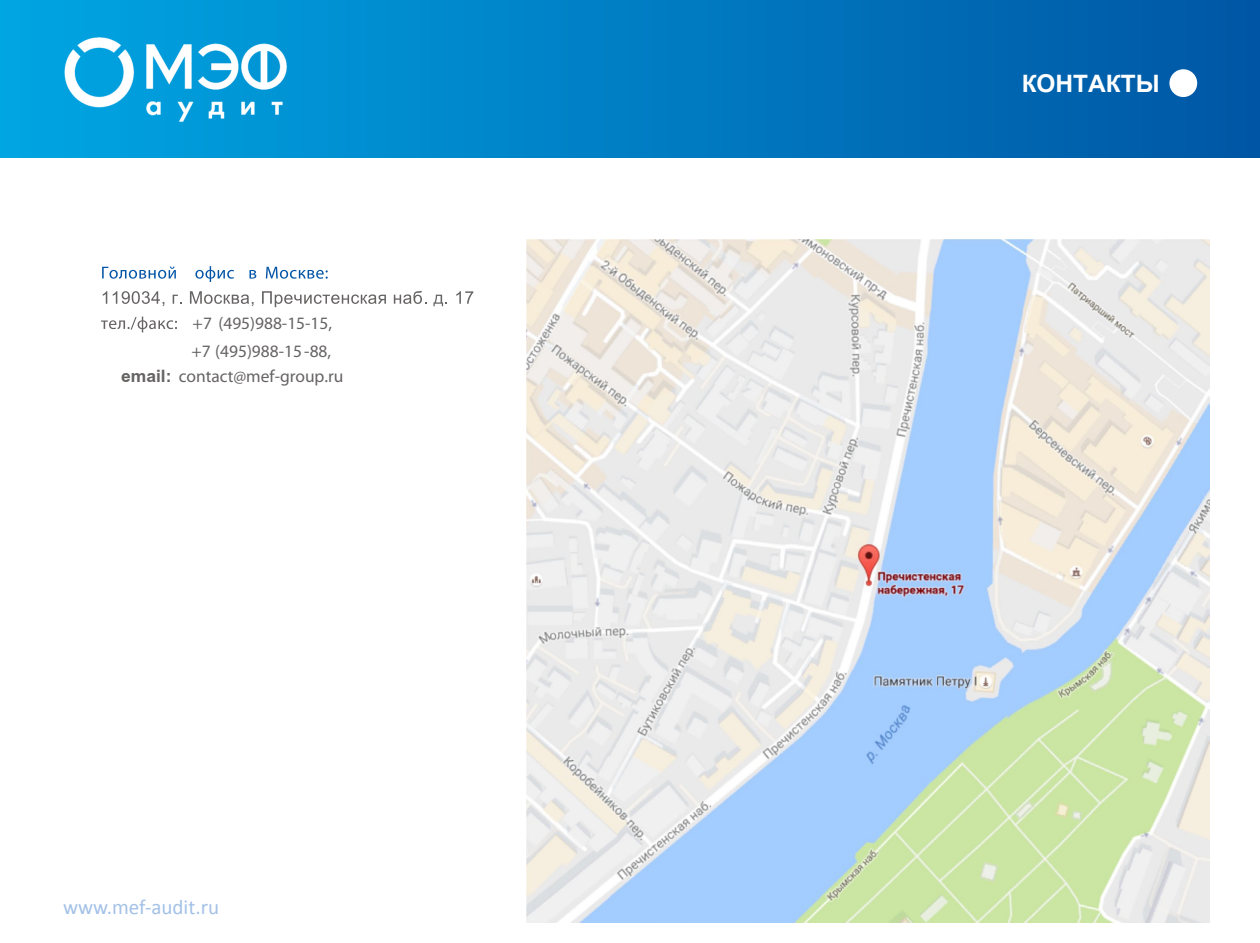
<style>
.page{position:relative;width:1260px;height:943px;background:#fff}
.page>*{position:absolute;margin:0;border:0;box-sizing:border-box;transform-origin:0 0}
.t1{font:700 24.5px "Arial";color:#fff}
.t2{font:21px "Calibri";color:#a3c1e7}
.t3{font:17.5px/28px "Myriad Pro";color:#666363}
.s1{font-family:"Arial";font-weight:700}
</style>
<div class="page">
<div style="left:0;top:1px;width:1260px;height:157px;background:linear-gradient(to right,#00a6e3,#0056a4)"></div>
<img style="left:35px;top:20px;width:278px;height:106px">
<div style="left:1169px;top:69px;width:28px;height:28px;background:#fff;border-radius:50%"></div>
<svg style="left:102px;top:266px;width:74px;height:13px"></svg>
<svg style="left:195px;top:266px;width:39px;height:16px"></svg>
<svg style="left:250px;top:270px;width:6px;height:8px"></svg>
<svg style="left:266px;top:267px;width:62px;height:12px"></svg>
<svg style="left:103px;top:291px;width:4px;height:13px"></svg>
<svg style="left:113px;top:291px;width:51px;height:15px"></svg>
<svg style="left:173px;top:295px;width:9px;height:9px"></svg>
<svg style="left:190px;top:291px;width:64px;height:15px"></svg>
<svg style="left:262px;top:291px;width:124px;height:16px"></svg>
<svg style="left:394px;top:291px;width:32px;height:13px"></svg>
<svg style="left:433px;top:295px;width:14px;height:11px"></svg>
<svg style="left:456px;top:291px;width:17px;height:13px"></svg>
<svg style="left:101px;top:316px;width:76px;height:16px"></svg>
<img style="left:527px;top:239px;width:683px;height:683px">
<p class="t3" style="left:191px;top:309px;width:142px">+7 (495)988-15-15, +7 (495)988-15 -88,</p>
<p class="t3" style="left:121px;top:362px;width:224px"><span class="s1">email:</span> contact@mef-group.ru</p>
<p class="t2" style="left:63px;top:893px;width:158px">www.mef-audit.ru</p>
<h1 class="t1" style="left:1022px;top:70px;width:140px">КОНТАКТЫ</h1>
</div>
